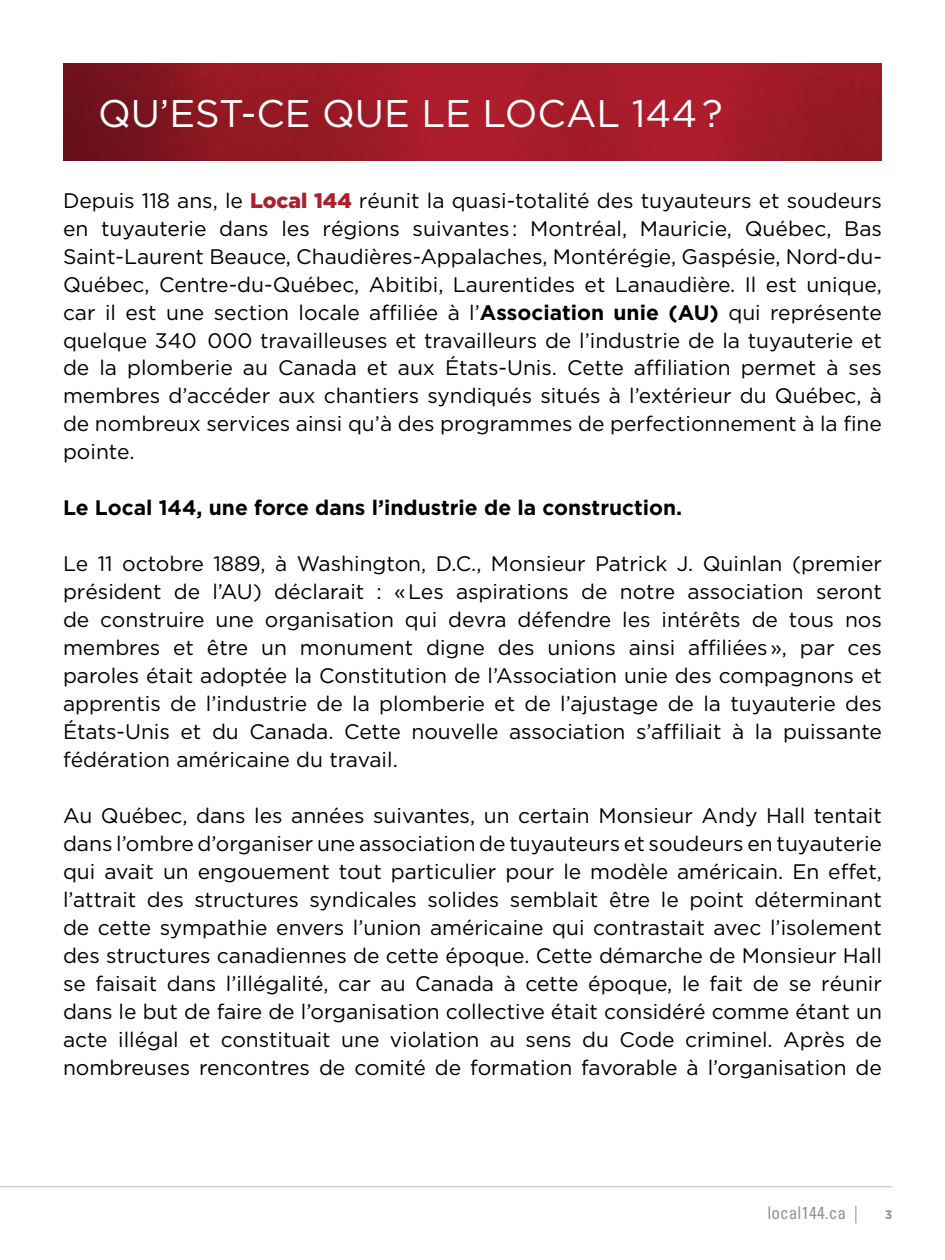
<style>
.page{position:relative;width:945px;height:1260px;background:#fff}
.page>*{position:absolute;margin:0;border:0;box-sizing:border-box;transform-origin:0 0}
.t1{font:38.5px "Gotham";color:#fff}
.t2{font:21px/28px "Gotham";color:#000;text-align:justify}
.t3{font:700 21px "Gotham";color:#000}
.t4{font:condensed 17.5px "Univers";color:#939598}
.t5{font:700 12.25px "Gotham";color:#939598}
.s1{font-weight:900;color:#ad1f2b}
.s2{font-weight:700}
</style>
<div class="page">
<hr style="left:0;top:1186px;width:892px;height:1px;background:#bcbec0">
<img style="left:63px;top:63px;width:819px;height:97px">
<h1 class="t1" style="left:98px;top:92px;width:626px">QU’EST-CE QUE LE LOCAL 144?</h1>
<p class="t2" style="left:63px;top:186px;width:821px">Depuis 118 ans, le <span class="s1">Local 144</span> réunit la quasi-totalité des tuyauteurs et soudeurs en tuyauterie dans les régions suivantes : Montréal, Mauricie, Québec, Bas Saint-Laurent Beauce, Chaudières-Appalaches, Montérégie, Gaspésie, Nord-du-Québec, Centre-du-Québec, Abitibi, Laurentides et Lanaudière. Il est unique, car il est une section locale affiliée à l’<span class="s2">Association unie (AU)</span> qui représente quelque 340 000 travailleuses et travailleurs de l’industrie de la tuyauterie et de la plomberie au Canada et aux États-Unis. Cette affiliation permet à ses membres d’accéder aux chantiers syndiqués situés à l’extérieur du Québec, à de nombreux services ainsi qu’à des programmes de perfectionnement à la fine pointe.</p>
<p class="t3" style="left:63px;top:496px;width:621px">Le Local 144, une force dans l’industrie de la construction.</p>
<p class="t2" style="left:63px;top:550px;width:821px">Le 11 octobre 1889, à Washington, D.C., Monsieur Patrick J. Quinlan (premier président de l’AU) déclarait : «Les aspirations de notre association seront de construire une organisation qui devra défendre les intérêts de tous nos membres et être un monument digne des unions ainsi affiliées», par ces paroles était adoptée la Constitution de l’Association unie des compagnons et apprentis de l’industrie de la plomberie et de l’ajustage de la tuyauterie des États-Unis et du Canada. Cette nouvelle association s’affiliait à la puissante fédération américaine du travail.</p>
<p class="t2" style="left:63px;top:802px;width:821px">Au Québec, dans les années suivantes, un certain Monsieur Andy Hall tentait dans l’ombre d’organiser une association de tuyauteurs et soudeurs en tuyauterie qui avait un engouement tout particulier pour le modèle américain. En effet, l’attrait des structures syndicales solides semblait être le point déterminant de cette sympathie envers l’union américaine qui contrastait avec l’isolement des structures canadiennes de cette époque. Cette démarche de Monsieur Hall se faisait dans l’illégalité, car au Canada à cette époque, le fait de se réunir dans le but de faire de l’organisation collective était considéré comme étant un acte illégal et constituait une violation au sens du Code criminel. Après de nombreuses rencontres de comité de formation favorable à l’organisation de</p>
<p class="t4" style="left:767px;top:1202px;width:92px">local144.ca |</p>
<p class="t5" style="left:885px;top:1208px;width:9px">3</p>
</div>
